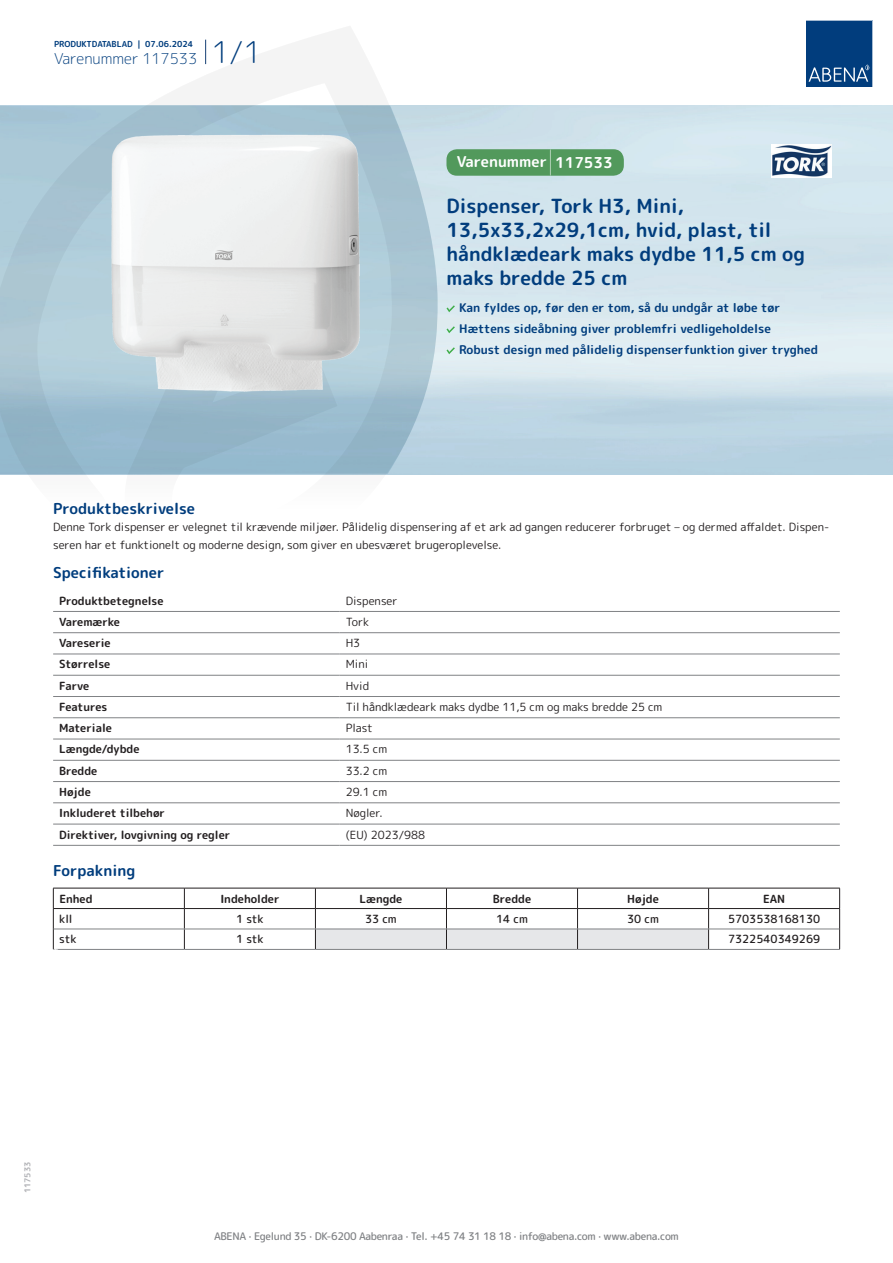
<style>
.page{position:relative;width:893px;height:1263px;background:#fff}
.page>*{position:absolute;margin:0;border:0;box-sizing:border-box;transform-origin:0 0}
.t1{font:700 19.5px/24px "Rounded Mplus 1 c";color:#013d7d}
.t2{font:700 15px "Rounded Mplus 1 c";color:#013d7d}
.t3{font:300 15px "Rounded Mplus 1 c";color:#013d7d}
.t4{font:700 15px "Rounded Mplus 1 c";color:#fff}
.t5{font:700 12px/21px "Rounded Mplus 1 c";color:#013d7d}
.t6{font:11.25px/18px "Rounded Mplus 1 c";color:#231f20}
.t7{font:700 11.25px "Rounded Mplus 1 c";color:#231f20}
.t8{font:500 11.25px "Rounded Mplus 1 c";color:#231f20}
.t9{font:500 10.5px "Rounded Mplus 1 c";letter-spacing:-.03em;color:#808285}
.t10{font:700 10.5px "Rounded Mplus 1 c";color:#fff}
.t11{font:700 8.25px "Rounded Mplus 1 c";color:#013d7d}
.t12{font:700 8.25px "Rounded Mplus 1 c";color:#b2b3b7}
.s1{font-size:30px}
.s2{font-size:25.5px}
</style>
<div class="page">
<svg style="left:0;top:26px;width:439px;height:449px"></svg>
<svg style="left:0;top:106px;width:438px;height:368px;background:#a4c2d1"></svg>
<svg style="left:205px;top:40px;width:1px;height:24px"></svg>
<svg style="left:806px;top:20px;width:67px;height:67px;background:#144b86"></svg>
<img style="left:103px;top:127px;width:272px;height:275px">
<hr style="left:53px;top:611px;width:287px;height:1px;background:#808285">
<hr style="left:340px;top:611px;width:500px;height:1px;background:#808285">
<hr style="left:53px;top:632px;width:287px;height:1px;background:#808285">
<hr style="left:340px;top:632px;width:500px;height:1px;background:#808285">
<hr style="left:53px;top:654px;width:287px;height:1px;background:#808285">
<hr style="left:340px;top:654px;width:500px;height:1px;background:#808285">
<hr style="left:53px;top:675px;width:287px;height:1px;background:#808285">
<hr style="left:340px;top:675px;width:500px;height:1px;background:#808285">
<hr style="left:53px;top:696px;width:287px;height:1px;background:#808285">
<hr style="left:340px;top:696px;width:500px;height:1px;background:#808285">
<hr style="left:53px;top:717px;width:287px;height:1px;background:#808285">
<hr style="left:340px;top:717px;width:500px;height:1px;background:#808285">
<hr style="left:53px;top:739px;width:287px;height:1px;background:#808285">
<hr style="left:340px;top:739px;width:500px;height:1px;background:#808285">
<hr style="left:53px;top:760px;width:287px;height:1px;background:#808285">
<hr style="left:340px;top:760px;width:500px;height:1px;background:#808285">
<hr style="left:53px;top:781px;width:287px;height:1px;background:#808285">
<hr style="left:340px;top:781px;width:500px;height:1px;background:#808285">
<hr style="left:53px;top:802px;width:287px;height:1px;background:#808285">
<hr style="left:340px;top:802px;width:500px;height:1px;background:#808285">
<hr style="left:53px;top:824px;width:287px;height:1px;background:#808285">
<hr style="left:340px;top:824px;width:500px;height:1px;background:#808285">
<hr style="left:53px;top:845px;width:287px;height:1px;background:#808285">
<hr style="left:340px;top:845px;width:500px;height:1px;background:#808285">
<hr style="left:53px;top:888px;width:131px;height:1px;background:#231f20">
<hr style="left:184px;top:888px;width:131px;height:1px;background:#231f20">
<hr style="left:709px;top:888px;width:131px;height:1px;background:#231f20">
<hr style="left:53px;top:908px;width:131px;height:1px;background:#231f20">
<hr style="left:184px;top:908px;width:131px;height:1px;background:#231f20">
<hr style="left:709px;top:908px;width:131px;height:1px;background:#231f20">
<svg style="left:53px;top:888px;width:1px;height:61px"></svg>
<svg style="left:184px;top:888px;width:1px;height:61px"></svg>
<svg style="left:315px;top:888px;width:394px;height:61px"></svg>
<svg style="left:839px;top:888px;width:1px;height:61px"></svg>
<hr style="left:54px;top:929px;width:130px;height:1px;background:#808285">
<hr style="left:184px;top:929px;width:131px;height:1px;background:#808285">
<hr style="left:315px;top:929px;width:131px;height:1px;background:#808285">
<hr style="left:446px;top:929px;width:131px;height:1px;background:#808285">
<hr style="left:577px;top:929px;width:132px;height:1px;background:#808285">
<hr style="left:709px;top:929px;width:130px;height:1px;background:#808285">
<hr style="left:53px;top:949px;width:131px;height:1px;background:#808285">
<hr style="left:184px;top:949px;width:131px;height:1px;background:#808285">
<hr style="left:315px;top:949px;width:131px;height:1px;background:#808285">
<hr style="left:446px;top:949px;width:131px;height:1px;background:#808285">
<hr style="left:577px;top:949px;width:132px;height:1px;background:#808285">
<hr style="left:709px;top:949px;width:131px;height:1px;background:#808285">
<svg style="left:446px;top:305px;width:9px;height:7px"></svg>
<svg style="left:446px;top:326px;width:9px;height:7px"></svg>
<svg style="left:446px;top:347px;width:9px;height:7px"></svg>
<div style="left:446px;top:149px;width:178px;height:27px;background:#52995c;border-radius:10px"></div>
<img style="left:771px;top:144px;width:61px;height:34px">
<p class="t11" style="left:54px;top:38px;width:141px">PRODUKTDATABLAD | 07.06.2024</p>
<h2 class="t3" style="left:54px;top:48px;width:209px">Varenummer 117533 <span class="s1">1/1</span></h2>
<h2 class="t4" style="left:457px;top:151px;width:157px">Varenummer <span class="s2">|</span> 117533</h2>
<h1 class="t1" style="left:446px;top:194px;width:360px">Dispenser, Tork H3, Mini,<br>13,5x33,2x29,1cm, hvid, plast, til håndklædeark maks dydbe 11,5 cm og maks bredde 25 cm</h1>
<p class="t5" style="left:459px;top:297px;width:360px">Kan fyldes op, før den er tom, så du undgår at løbe tør<br>Hættens sideåbning giver problemfri vedligeholdelse<br>Robust design med pålidelig dispenserfunktion giver tryghed</p>
<h2 class="t2" style="left:53px;top:498px;width:143px">Produktbeskrivelse</h2>
<p class="t6" style="left:53px;top:517px;width:778px">Denne Tork dispenser er velegnet til krævende miljøer. Pålidelig dispensering af et ark ad gangen reducerer forbruget – og dermed affaldet. Dispen&shy;seren har et funktionelt og moderne design, som giver en ubesværet brugeroplevelse.</p>
<h2 class="t2" style="left:53px;top:562px;width:113px">Specifikationer</h2>
<p class="t7" style="left:59px;top:592px;width:106px">Produktbetegnelse</p>
<p class="t6" style="left:346px;top:591px;width:53px">Dispenser</p>
<p class="t7" style="left:59px;top:614px;width:62px">Varemærke</p>
<p class="t6" style="left:346px;top:613px;width:25px">Tork</p>
<p class="t7" style="left:59px;top:635px;width:53px">Vareserie</p>
<p class="t6" style="left:346px;top:634px;width:16px">H3</p>
<p class="t7" style="left:59px;top:656px;width:53px">Størrelse</p>
<p class="t6" style="left:346px;top:655px;width:24px">Mini</p>
<p class="t7" style="left:59px;top:678px;width:32px">Farve</p>
<p class="t6" style="left:346px;top:676px;width:25px">Hvid</p>
<p class="t7" style="left:59px;top:699px;width:50px">Features</p>
<p class="t6" style="left:346px;top:698px;width:318px">Til håndklædeark maks dydbe 11,5 cm og maks bredde 25 cm</p>
<p class="t7" style="left:59px;top:720px;width:54px">Materiale</p>
<p class="t6" style="left:346px;top:719px;width:29px">Plast</p>
<p class="t7" style="left:59px;top:741px;width:82px">Længde/dybde</p>
<p class="t6" style="left:346px;top:740px;width:43px">13.5 cm</p>
<p class="t7" style="left:59px;top:763px;width:40px">Bredde</p>
<p class="t6" style="left:346px;top:762px;width:43px">33.2 cm</p>
<p class="t7" style="left:59px;top:784px;width:33px">Højde</p>
<p class="t6" style="left:346px;top:783px;width:43px">29.1 cm</p>
<p class="t7" style="left:59px;top:805px;width:107px">Inkluderet tilbehør</p>
<p class="t6" style="left:346px;top:804px;width:38px">Nøgler.</p>
<p class="t7" style="left:59px;top:826px;width:173px">Direktiver, lovgivning og regler</p>
<p class="t6" style="left:346px;top:825px;width:81px">(EU) 2023/988</p>
<h2 class="t2" style="left:53px;top:859px;width:84px">Forpakning</h2>
<p class="t7" style="left:59px;top:890px;width:35px">Enhed</p>
<p class="t7" style="left:220px;top:890px;width:61px">Indeholder</p>
<p class="t7" style="left:359px;top:890px;width:44px">Længde</p>
<p class="t7" style="left:493px;top:890px;width:40px">Bredde</p>
<p class="t7" style="left:627px;top:890px;width:33px">Højde</p>
<p class="t7" style="left:763px;top:890px;width:24px">EAN</p>
<p class="t8" style="left:59px;top:911px;width:15px">kll</p>
<p class="t8" style="left:236px;top:911px;width:29px">1 stk</p>
<p class="t8" style="left:365px;top:911px;width:33px">33 cm</p>
<p class="t8" style="left:496px;top:911px;width:33px">14 cm</p>
<p class="t8" style="left:627px;top:911px;width:33px">30 cm</p>
<p class="t8" style="left:728px;top:911px;width:94px">5703538168130</p>
<p class="t8" style="left:59px;top:931px;width:19px">stk</p>
<p class="t8" style="left:236px;top:931px;width:29px">1 stk</p>
<p class="t8" style="left:728px;top:931px;width:94px">7322540349269</p>
<p class="t10" style="left:53px;top:945px;width:7px">*</p>
<p class="t12" style="left:22px;top:1193px;width:33px;rotate:-90deg">117533</p>
<p class="t9" style="left:214px;top:1229px;width:466px">ABENA · Egelund 35 · DK-6200 Aabenraa · Tel. +45 74 31 18 18 · info@abena.com · www.abena.com</p>
</div>
